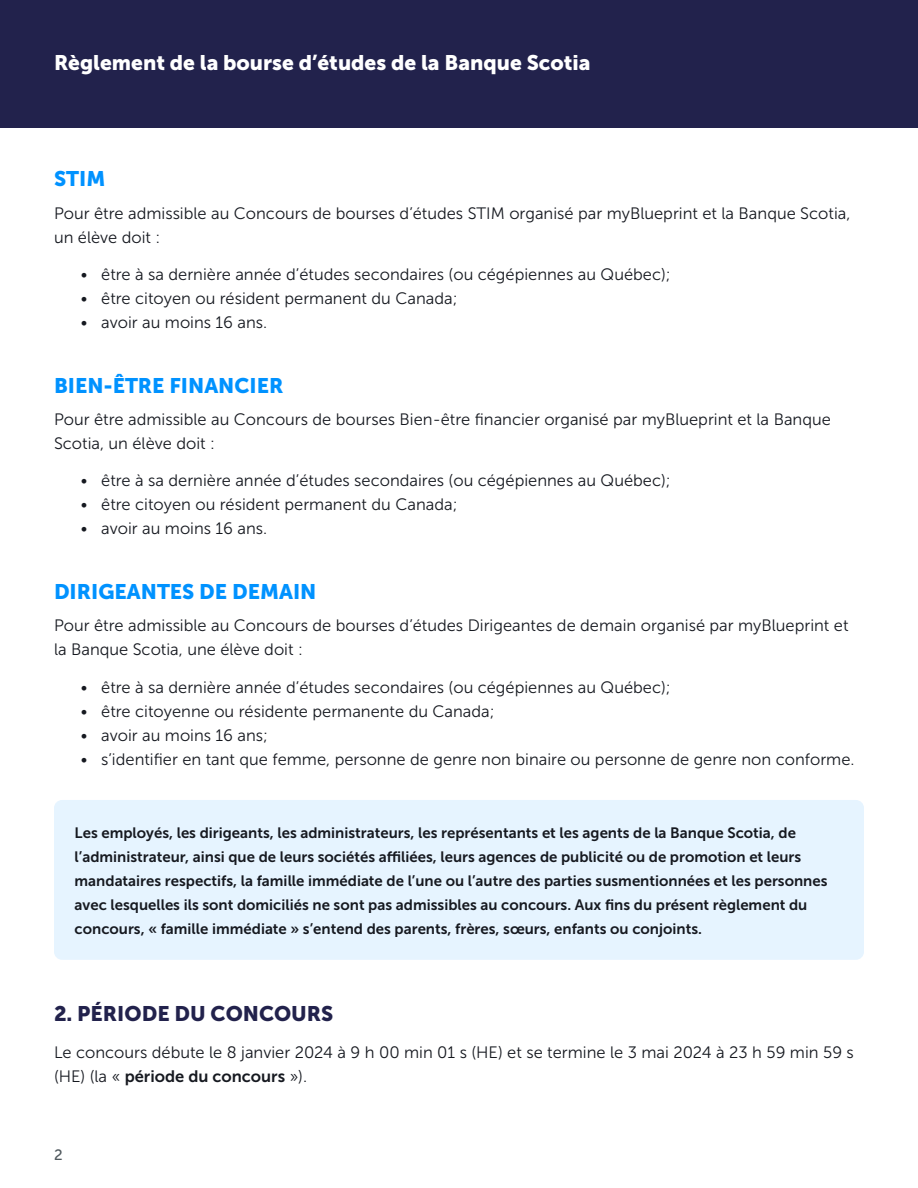
<style>
.page{position:relative;width:918px;height:1188px;background:#fff}
.page>*{position:absolute;margin:0;border:0;box-sizing:border-box;transform-origin:0 0}
.t1{font:21px "Museo Sans 900";color:#fff}
.t2{font:21px "Museo Sans 900";color:#0092ff}
.t3{font:21px "Museo Sans 900";color:#22224c}
.t4{font:16.5px/24px "Museo Sans 300";color:#161920}
.t5{font:16.5px "Museo Sans 700";color:#161920}
.t6{font:15px/24px "Museo Sans 700";color:#161920}
.t7{font:15px "Museo Sans 500";color:#50595e}
.s1{font-family:"Museo Sans 300"}
</style>
<div class="page">
<div style="left:0;top:0;width:918px;height:127px;background:#22224c"></div>
<div style="left:54px;top:800px;width:810px;height:160px;background:#e6f4ff;border-radius:8px"></div>
<p class="t1" style="left:54px;top:50px;width:538px">Règlement de la bourse d’études de la Banque Scotia</p>
<p class="t2" style="left:54px;top:167px;width:53px">STIM</p>
<p class="t4" style="left:54px;top:201px;width:798px">Pour être admissible au Concours de bourses d’études STIM organisé par myBlueprint et la Banque Scotia, un élève doit :</p>
<p class="t4" style="left:81px;top:263px;width:591px">• être à sa dernière année d’études secondaires (ou cégépiennes au Québec);</p>
<p class="t4" style="left:81px;top:287px;width:378px">• être citoyen ou résident permanent du Canada;</p>
<p class="t4" style="left:81px;top:311px;width:188px">• avoir au moins 16 ans.</p>
<p class="t2" style="left:54px;top:373px;width:231px">BIEN-ÊTRE FINANCIER</p>
<p class="t4" style="left:54px;top:407px;width:778px">Pour être admissible au Concours de bourses Bien-être financier organisé par myBlueprint et la Banque<br>Scotia, un élève doit :</p>
<p class="t4" style="left:81px;top:469px;width:591px">• être à sa dernière année d’études secondaires (ou cégépiennes au Québec);</p>
<p class="t4" style="left:81px;top:493px;width:378px">• être citoyen ou résident permanent du Canada;</p>
<p class="t4" style="left:81px;top:517px;width:188px">• avoir au moins 16 ans.</p>
<p class="t2" style="left:54px;top:579px;width:264px">DIRIGEANTES DE DEMAIN</p>
<p class="t4" style="left:54px;top:614px;width:796px">Pour être admissible au Concours de bourses d’études Dirigeantes de demain organisé par myBlueprint et la Banque Scotia, une élève doit :</p>
<p class="t4" style="left:81px;top:675px;width:591px">• être à sa dernière année d’études secondaires (ou cégépiennes au Québec);</p>
<p class="t4" style="left:81px;top:699px;width:415px">• être citoyenne ou résidente permanente du Canada;</p>
<p class="t4" style="left:81px;top:723px;width:189px">• avoir au moins 16 ans;</p>
<p class="t4" style="left:81px;top:747px;width:775px">• s’identifier en tant que femme, personne de genre non binaire ou personne de genre non conforme.</p>
<p class="t6" style="left:75px;top:820px;width:754px">Les employés, les dirigeants, les administrateurs, les représentants et les agents de la Banque Scotia, de l’administrateur, ainsi que de leurs sociétés affiliées, leurs agences de publicité ou de promotion et leurs mandataires respectifs, la famille immédiate de l’une ou l’autre des parties susmentionnées et les personnes avec lesquelles ils sont domiciliés ne sont pas admissibles au concours. Aux fins du présent règlement du concours, « famille immédiate » s’entend des parents, frères, sœurs, enfants ou conjoints.</p>
<p class="t3" style="left:54px;top:1001px;width:281px">2. PÉRIODE DU CONCOURS</p>
<p class="t4" style="left:54px;top:1041px;width:801px">Le concours débute le 8 janvier 2024 à 9 h 00 min 01 s (HE) et se termine le 3 mai 2024 à 23 h 59 min 59 s</p>
<p class="t5" style="left:54px;top:1067px;width:255px"><span class="s1">(HE) (la «</span> période du concours <span class="s1">»).</span></p>
<p class="t7" style="left:54px;top:1147px;width:10px">2</p>
</div>
